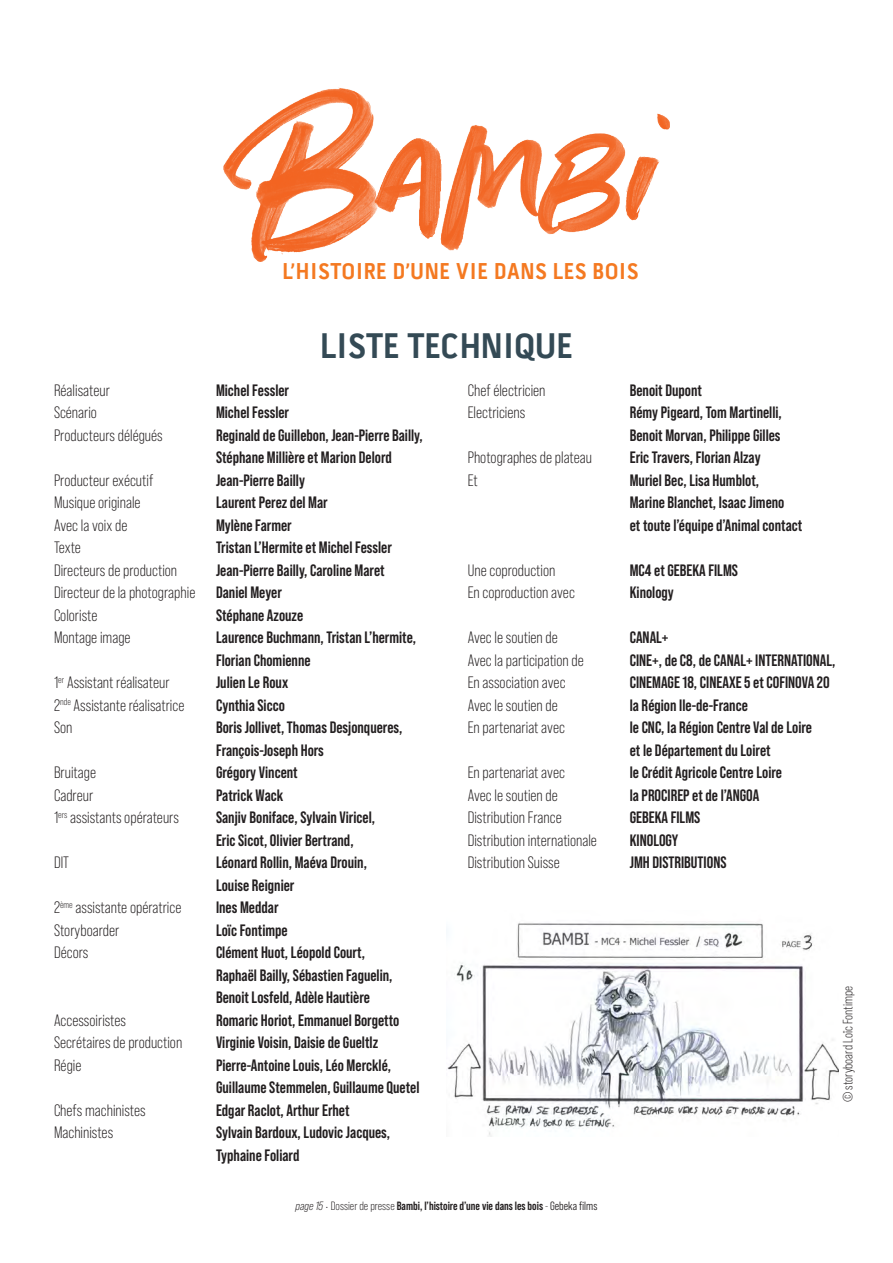
<style>
.page{position:relative;width:893px;height:1263px;background:#fff}
.page>*{position:absolute;margin:0;border:0;box-sizing:border-box;transform-origin:0 0}
.t1{font:700 36px "Pill Gothic 300 mg";color:#344a55}
.t2{font:700 23.25px "Pill Gothic 300 mg";letter-spacing:.025em;color:#f47921}
.t3{font:700 16.5px/22.5px "Bebas Neue Pro";color:#231f20}
.t4{font:16.5px "Bebas Neue Pro";color:#231f20}
.t5{font:13.5px "Bebas Neue Pro";color:#231f20}
.t6{font:700 12px "Bebas Neue Pro";color:#231f20}
.s1{font-weight:400;font-style:italic}
.s2{font-weight:400}
.s3{font-family:"Bebas Neue Pro Middle";font-weight:400}
</style>
<div class="page">
<img style="left:223px;top:87px;width:446px;height:174px">
<img style="left:447px;top:922px;width:392px;height:214px">
<h2 class="t2" style="left:282px;top:256px;width:358px">L’HISTOIRE D’UNE VIE DANS LES BOIS</h2>
<h1 class="t1" style="left:320px;top:324px;width:254px">LISTE TECHNIQUE</h1>
<p class="t4" style="left:468px;top:381px;width:79px">Chef électricien</p>
<p class="t3" style="left:630px;top:378px;width:74px">Benoit Dupont</p>
<p class="t4" style="left:468px;top:403px;width:59px">Electriciens</p>
<p class="t3" style="left:630px;top:401px;width:154px">Rémy Pigeard, Tom Martinelli,<br>Benoit Morvan, Philippe Gilles</p>
<p class="t4" style="left:468px;top:448px;width:126px">Photographes de plateau</p>
<p class="t3" style="left:630px;top:446px;width:132px">Eric Travers, Florian Alzay</p>
<p class="t4" style="left:468px;top:471px;width:12px">Et</p>
<p class="t3" style="left:630px;top:468px;width:174px">Muriel Bec, Lisa Humblot,<br>Marine Blanchet, Isaac Jimeno<br>et toute l’équipe d’Animal contact</p>
<p class="t4" style="left:468px;top:561px;width:89px">Une coproduction</p>
<p class="t3" style="left:630px;top:558px;width:110px">MC4 et GEBEKA FILMS</p>
<p class="t4" style="left:468px;top:583px;width:109px">En coproduction avec</p>
<p class="t3" style="left:630px;top:581px;width:46px">Kinology</p>
<p class="t4" style="left:468px;top:628px;width:92px">Avec le soutien de</p>
<p class="t3" style="left:630px;top:626px;width:40px">CANAL+</p>
<p class="t4" style="left:468px;top:651px;width:118px">Avec la participation de</p>
<p class="t3" style="left:630px;top:648px;width:207px">CINE+, de C8, de CANAL+ INTERNATIONAL,</p>
<p class="t4" style="left:468px;top:673px;width:99px">En association avec</p>
<p class="t3" style="left:630px;top:671px;width:201px">CINEMAGE 18, CINEAXE 5 et COFINOVA 20</p>
<p class="t4" style="left:468px;top:696px;width:92px">Avec le soutien de</p>
<p class="t3" style="left:630px;top:694px;width:120px">la Région Ile-de-France</p>
<p class="t4" style="left:468px;top:718px;width:99px">En partenariat avec</p>
<p class="t3" style="left:630px;top:716px;width:184px">le CNC, la Région Centre Val de Loire et le Département du Loiret</p>
<p class="t4" style="left:468px;top:763px;width:99px">En partenariat avec</p>
<p class="t3" style="left:630px;top:761px;width:154px">le Crédit Agricole Centre Loire</p>
<p class="t4" style="left:468px;top:786px;width:92px">Avec le soutien de</p>
<p class="t3" style="left:630px;top:784px;width:131px">la PROCIREP et de l’ANGOA</p>
<p class="t4" style="left:468px;top:808px;width:95px">Distribution France</p>
<p class="t3" style="left:630px;top:806px;width:72px">GEBEKA FILMS</p>
<p class="t4" style="left:468px;top:831px;width:131px">Distribution internationale</p>
<p class="t3" style="left:630px;top:829px;width:50px">KINOLOGY</p>
<p class="t4" style="left:468px;top:853px;width:94px">Distribution Suisse</p>
<p class="t3" style="left:630px;top:851px;width:98px">JMH DISTRIBUTIONS</p>
<p class="t4" style="left:54px;top:381px;width:57px">Réalisateur</p>
<p class="t3" style="left:216px;top:378px;width:75px">Michel Fessler</p>
<p class="t4" style="left:54px;top:403px;width:45px">Scénario</p>
<p class="t3" style="left:216px;top:401px;width:75px">Michel Fessler</p>
<p class="t4" style="left:54px;top:426px;width:110px">Producteurs délégués</p>
<p class="t3" style="left:216px;top:423px;width:208px">Reginald de Guillebon, Jean-Pierre Bailly,<br>Stéphane Millière et Marion Delord</p>
<p class="t4" style="left:54px;top:471px;width:101px">Producteur exécutif</p>
<p class="t3" style="left:216px;top:468px;width:90px">Jean-Pierre Bailly</p>
<p class="t4" style="left:54px;top:493px;width:88px">Musique originale</p>
<p class="t3" style="left:216px;top:491px;width:113px">Laurent Perez del Mar</p>
<p class="t4" style="left:54px;top:516px;width:75px">Avec la voix de</p>
<p class="t3" style="left:216px;top:513px;width:77px">Mylène Farmer</p>
<p class="t4" style="left:54px;top:538px;width:29px">Texte</p>
<p class="t3" style="left:216px;top:536px;width:177px">Tristan L’Hermite et Michel Fessler</p>
<p class="t4" style="left:54px;top:561px;width:125px">Directeurs de production</p>
<p class="t3" style="left:216px;top:559px;width:170px">Jean-Pierre Bailly, Caroline Maret</p>
<p class="t4" style="left:54px;top:583px;width:143px">Directeur de la photographie</p>
<p class="t3" style="left:216px;top:581px;width:67px">Daniel Meyer</p>
<p class="t4" style="left:54px;top:606px;width:45px">Coloriste</p>
<p class="t3" style="left:216px;top:604px;width:89px">Stéphane Azouze</p>
<p class="t4" style="left:54px;top:628px;width:78px">Montage image</p>
<p class="t3" style="left:216px;top:626px;width:202px">Laurence Buchmann, Tristan L’hermite,<br>Florian Chomienne</p>
<p class="t4" style="left:54px;top:673px;width:117px">1<sup>er</sup> Assistant réalisateur</p>
<p class="t3" style="left:216px;top:671px;width:74px">Julien Le Roux</p>
<p class="t4" style="left:54px;top:696px;width:132px">2<sup>nde</sup> Assistante réalisatrice</p>
<p class="t3" style="left:216px;top:693px;width:70px">Cynthia Sicco</p>
<p class="t4" style="left:54px;top:718px;width:20px">Son</p>
<p class="t3" style="left:216px;top:716px;width:188px">Boris Jollivet, Thomas Desjonqueres,<br>François-Joseph Hors</p>
<p class="t4" style="left:54px;top:763px;width:44px">Bruitage</p>
<p class="t3" style="left:216px;top:761px;width:83px">Grégory Vincent</p>
<p class="t4" style="left:54px;top:786px;width:41px">Cadreur</p>
<p class="t3" style="left:216px;top:783px;width:69px">Patrick Wack</p>
<p class="t4" style="left:54px;top:808px;width:126px">1<sup>ers</sup> assistants opérateurs</p>
<p class="t3" style="left:216px;top:806px;width:161px">Sanjiv Boniface, Sylvain Viricel,<br>Eric Sicot, Olivier Bertrand,</p>
<p class="t4" style="left:54px;top:853px;width:17px">DIT</p>
<p class="t3" style="left:216px;top:851px;width:152px">Léonard Rollin, Maéva Drouin,<br>Louise Reignier</p>
<p class="t4" style="left:54px;top:898px;width:129px">2<sup>ème</sup> assistante opératrice</p>
<p class="t3" style="left:216px;top:896px;width:64px">Ines Meddar</p>
<p class="t4" style="left:54px;top:921px;width:67px">Storyboarder</p>
<p class="t3" style="left:216px;top:918px;width:73px">Loïc Fontimpe</p>
<p class="t4" style="left:54px;top:943px;width:36px">Décors</p>
<p class="t3" style="left:216px;top:941px;width:178px">Clément Huot, Léopold Court,<br>Raphaël Bailly, Sébastien Faguelin,<br>Benoit Losfeld, Adèle Hautière</p>
<p class="t4" style="left:54px;top:1011px;width:74px">Accessoiristes</p>
<p class="t3" style="left:216px;top:1008px;width:185px">Romaric Horiot, Emmanuel Borgetto</p>
<p class="t4" style="left:54px;top:1033px;width:130px">Secrétaires de production</p>
<p class="t3" style="left:216px;top:1031px;width:164px">Virginie Voisin, Daisie de Gueltlz</p>
<p class="t4" style="left:54px;top:1056px;width:29px">Régie</p>
<p class="t3" style="left:216px;top:1053px;width:205px">Pierre-Antoine Louis, Léo Mercklé,<br>Guillaume Stemmelen, Guillaume Quetel</p>
<p class="t4" style="left:54px;top:1101px;width:93px">Chefs machinistes</p>
<p class="t3" style="left:216px;top:1099px;width:135px">Edgar Raclot, Arthur Erhet</p>
<p class="t4" style="left:54px;top:1123px;width:61px">Machinistes</p>
<p class="t3" style="left:216px;top:1121px;width:176px">Sylvain Bardoux, Ludovic Jacques,<br>Typhaine Foliard</p>
<p class="t5" style="left:840px;top:1102px;width:118px;rotate:-90deg">© storyboard Loïc Fontimpe</p>
<p class="t6" style="left:296px;top:1199px;width:303px"><span class="s1">page 15</span> <span class="s2">• Dossier de presse</span> Bambi, l’histoire d’une vie dans les bois <span class="s2">-</span> <span class="s3">Gebeka films</span></p>
</div>
